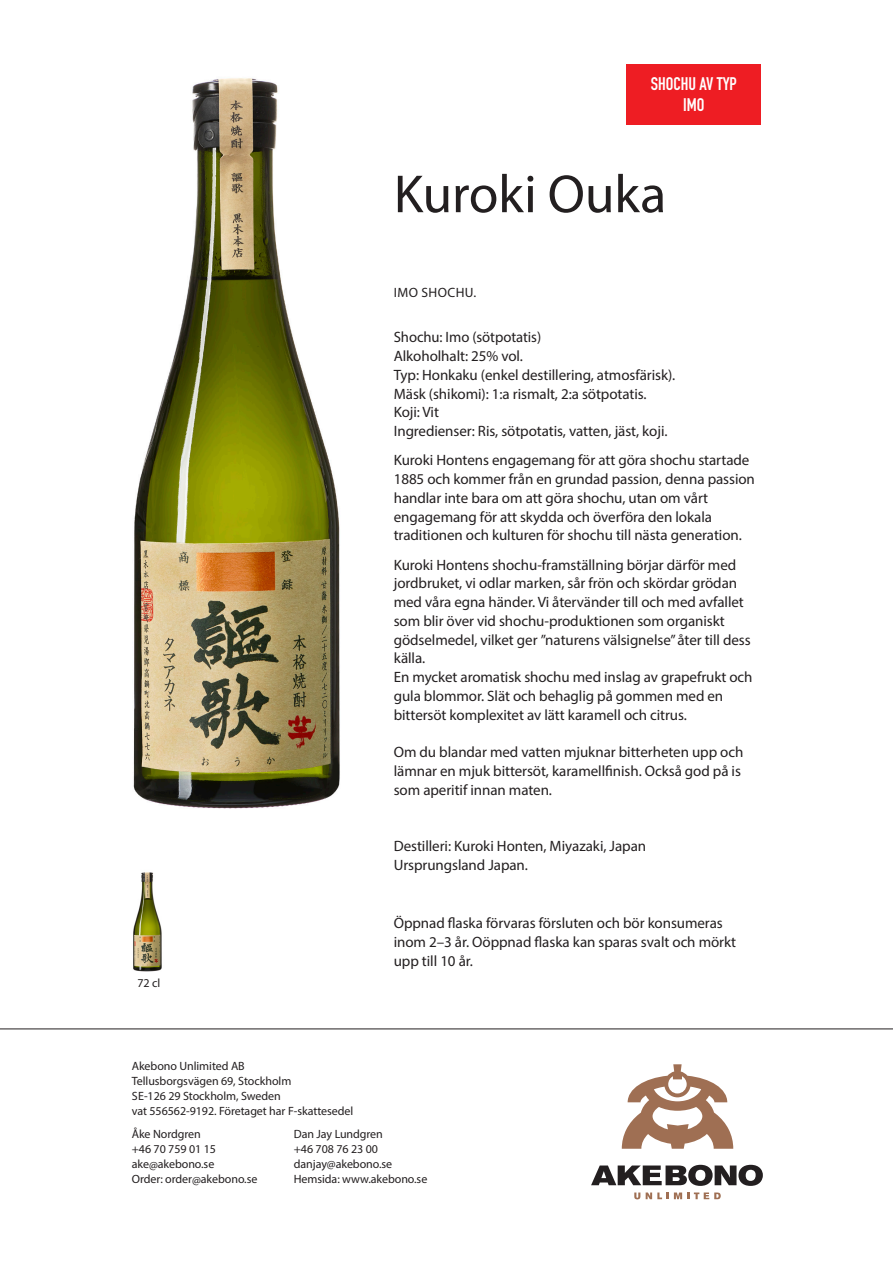
<style>
.page{position:relative;width:893px;height:1263px;background:#fff}
.page>*{position:absolute;margin:0;border:0;box-sizing:border-box;transform-origin:0 0}
.Namn_sake_2_rader{font:54px "Myriad Pro";letter-spacing:-.005em;color:#231f20}
.t1{font:700 18px/21.6px "DIN Condensed";color:#fff;text-align:center}
.Typo_1_bröd{font:15px/18.8px "Myriad Pro";letter-spacing:-.005em;color:#231f20}
.Brödtext{font:15px/18.8px "Myriad Pro";letter-spacing:-.005em;color:#231f20}
.t2{font:13.5px "Myriad Pro";letter-spacing:.03em;color:#231f20}
.Typo_1_bröd-2{font:12px "Myriad Pro";letter-spacing:-.005em;color:#231f20}
</style>
<div class="page">
<hr style="left:0;top:1029px;width:893px;height:1px;background:#231f20">
<svg style="left:591px;top:1165px;width:172px;height:21px"></svg>
<svg style="left:634px;top:1192px;width:6px;height:7px"></svg>
<svg style="left:646px;top:1192px;width:75px;height:7px"></svg>
<svg style="left:622px;top:1064px;width:111px;height:85px"></svg>
<div style="left:626px;top:64px;width:135px;height:61px;background:#ee1d23"></div>
<img style="left:133px;top:78px;width:207px;height:731px">
<img style="left:133px;top:872px;width:29px;height:100px">
<p class="t1" style="left:651px;top:73px;width:88px">SHOCHU AV TYP<br>IMO</p>
<p class="Namn_sake_2_rader" style="left:394px;top:161px;width:274px">Kuroki Ouka</p>
<p class="t2" style="left:394px;top:284px;width:84px">IMO SHOCHU.</p>
<p class="Typo_1_bröd" style="left:394px;top:328px;width:149px">Shochu: Imo (sötpotatis)</p>
<p class="Typo_1_bröd" style="left:394px;top:346px;width:131px">Alkoholhalt: 25% vol.</p>
<p class="Typo_1_bröd" style="left:394px;top:365px;width:283px">Typ: Honkaku (enkel destillering, atmosfärisk).<br>Mäsk (shikomi): 1:a rismalt, 2:a sötpotatis.<br>Koji: Vit</p>
<p class="Typo_1_bröd" style="left:394px;top:421px;width:275px">Ingredienser: Ris, sötpotatis, vatten, jäst, koji.</p>
<p class="Typo_1_bröd" style="left:394px;top:451px;width:363px">Kuroki Hontens engagemang för att göra shochu startade 1885 och kommer från en grundad passion, denna passion handlar inte bara om att göra shochu, utan om vårt engagemang för att skydda och överföra den lokala traditionen och kulturen för shochu till nästa generation.</p>
<p class="Typo_1_bröd" style="left:394px;top:555px;width:360px">Kuroki Hontens shochu-framställning börjar därför med jordbruket, vi odlar marken, sår frön och skördar grödan med våra egna händer. Vi återvänder till och med avfallet som blir över vid shochu-produktionen som organiskt gödselmedel, vilket ger ”naturens välsignelse” åter till dess källa.<br>En mycket aromatisk shochu med inslag av grapefrukt och gula blommor. Slät och behaglig på gommen med en bittersöt komplexitet av lätt karamell och citrus.</p>
<p class="Typo_1_bröd" style="left:394px;top:742px;width:351px">Om du blandar med vatten mjuknar bitterheten upp och lämnar en mjuk bittersöt, karamellfinish. Också god på is som aperitif innan maten.</p>
<p class="Brödtext" style="left:394px;top:836px;width:254px">Destilleri: Kuroki Honten, Miyazaki, Japan<br>Ursprungsland Japan.</p>
<p class="Typo_1_bröd-2" style="left:137px;top:975px;width:24px">72 cl</p>
<p class="Brödtext" style="left:394px;top:913px;width:344px">Öppnad flaska förvaras försluten och bör konsumeras inom 2–3 år. Oöppnad flaska kan sparas svalt och mörkt upp till 10 år.</p>
<p class="Typo_1_bröd-2" style="left:132px;top:1059px;width:114px">Akebono Unlimited AB</p>
<p class="Typo_1_bröd-2" style="left:132px;top:1074px;width:161px">Tellusborgsvägen 69, Stockholm</p>
<p class="Typo_1_bröd-2" style="left:132px;top:1089px;width:150px">SE-126 29 Stockholm, Sweden</p>
<p class="Typo_1_bröd-2" style="left:132px;top:1104px;width:223px">vat 556562-9192. Företaget har F-skattesedel</p>
<p class="Typo_1_bröd-2" style="left:132px;top:1126px;width:70px">Åke Nordgren</p>
<p class="Typo_1_bröd-2" style="left:294px;top:1126px;width:91px">Dan Jay Lundgren</p>
<p class="Typo_1_bröd-2" style="left:132px;top:1141px;width:86px">+46 70 759 01 15</p>
<p class="Typo_1_bröd-2" style="left:294px;top:1141px;width:86px">+46 708 76 23 00</p>
<p class="Typo_1_bröd-2" style="left:132px;top:1156px;width:84px">ake@akebono.se</p>
<p class="Typo_1_bröd-2" style="left:294px;top:1156px;width:100px">danjay@akebono.se</p>
<p class="Typo_1_bröd-2" style="left:132px;top:1171px;width:127px">Order: order@akebono.se</p>
<p class="Typo_1_bröd-2" style="left:294px;top:1171px;width:135px">Hemsida: www.akebono.se</p>
</div>
